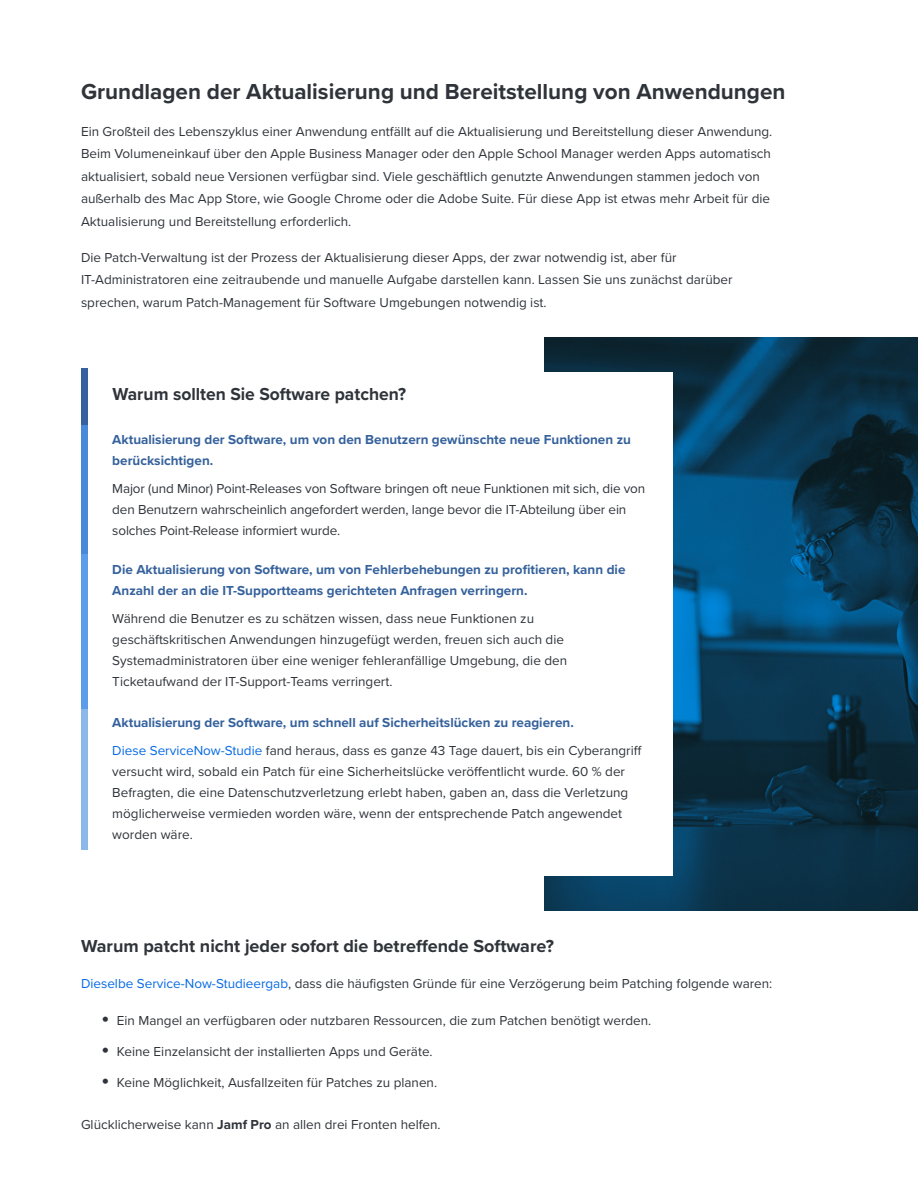
<style>
.page{position:relative;width:918px;height:1188px;background:#fff}
.page>*{position:absolute;margin:0;border:0;box-sizing:border-box;transform-origin:0 0}
.t1{font:700 22.5px "Proxima Nova";color:#2f343a}
.t2{font:700 18px "Proxima Nova";color:#2f343a}
.t3{font:13.5px/21px "Proxima Nova";color:#2f343a}
.t4{font:700 13.5px/21px "Proxima Nova";color:#35619c}
.s1{font-weight:400;color:#056ae6}
.s2{font-weight:400;color:#2f343a}
.s3{color:#056ae6}
.s4{font-size:24px}
.s5{font-weight:700}
</style>
<div class="page">
<img style="left:544px;top:338px;width:374px;height:573px">
<div style="left:485px;top:373px;width:188px;height:503px;background:#fff"></div>
<div style="left:81px;top:368px;width:6px;height:57px;background:#35619c"></div>
<div style="left:81px;top:425px;width:6px;height:130px;background:#4a88db"></div>
<div style="left:81px;top:554px;width:6px;height:157px;background:#5d9beb"></div>
<div style="left:81px;top:709px;width:6px;height:141px;background:#8bb8e9"></div>
<h1 class="t1" style="left:81px;top:74px;width:706px">Grundlagen der Aktualisierung und Bereitstellung von Anwendungen</h1>
<p class="t3" style="left:81px;top:120px;width:693px;line-height:22.5px">Ein Großteil des Lebenszyklus einer Anwendung entfällt auf die Aktualisierung und Bereitstellung dieser Anwendung.<br>Beim Volumeneinkauf über den Apple Business Manager oder den Apple School Manager werden Apps automatisch aktualisiert, sobald neue Versionen verfügbar sind. Viele geschäftlich genutzte Anwendungen stammen jedoch von außerhalb des Mac App Store, wie Google Chrome oder die Adobe Suite. Für diese App ist etwas mehr Arbeit für die Aktualisierung und Bereitstellung erforderlich.</p>
<p class="t3" style="left:81px;top:246px;width:653px;line-height:22.5px">Die Patch-Verwaltung ist der Prozess der Aktualisierung dieser Apps, der zwar notwendig ist, aber für<br>IT-Administratoren eine zeitraubende und manuelle Aufgabe darstellen kann. Lassen Sie uns zunächst darüber sprechen, warum Patch-Management für Software Umgebungen notwendig ist.</p>
<h2 class="t2" style="left:112px;top:381px;width:295px">Warum sollten Sie Software patchen?</h2>
<p class="t4" style="left:112px;top:429px;width:520px">Aktualisierung der Software, um von den Benutzern gewünschte neue Funktionen zu berücksichtigen.</p>
<p class="t3" style="left:112px;top:477px;width:535px">Major (und Minor) Point-Releases von Software bringen oft neue Funktionen mit sich, die von den Benutzern wahrscheinlich angefordert werden, lange bevor die IT-Abteilung über ein solches Point-Release informiert wurde.</p>
<p class="t4" style="left:112px;top:559px;width:515px">Die Aktualisierung von Software, um von Fehlerbehebungen zu profitieren, kann die<br>Anzahl der an die IT-Supportteams gerichteten Anfragen verringern.</p>
<p class="t3" style="left:112px;top:608px;width:456px">Während die Benutzer es zu schätzen wissen, dass neue Funktionen zu geschäftskritischen Anwendungen hinzugefügt werden, freuen sich auch die Systemadministratoren über eine weniger fehleranfällige Umgebung, die den Ticketaufwand der IT-Support-Teams verringert.</p>
<p class="t4" style="left:112px;top:709px;width:531px;line-height:27.8px">Aktualisierung der Software, um schnell auf Sicherheitslücken zu reagieren.<br><span class="s1">Diese ServiceNow-Studie</span> <span class="s2">fand heraus, dass es ganze 43 Tage dauert, bis ein Cyberangriff</span></p>
<p class="t3" style="left:112px;top:761px;width:518px">versucht wird, sobald ein Patch für eine Sicherheitslücke veröffentlicht wurde. 60 % der Befragten, die eine Datenschutzverletzung erlebt haben, gaben an, dass die Verletzung möglicherweise vermieden worden wäre, wenn der entsprechende Patch angewendet worden wäre.</p>
<h2 class="t2" style="left:81px;top:932px;width:474px">Warum patcht nicht jeder sofort die betreffende Software?</h2>
<p class="t3" style="left:81px;top:972px;width:693px"><span class="s3">Dieselbe Service-Now-Studieergab</span>, dass die häufigsten Gründe für eine Verzögerung beim Patching folgende waren:</p>
<p class="t3" style="left:101px;top:1010px;width:552px"><span class="s4">•</span> Ein Mangel an verfügbaren oder nutzbaren Ressourcen, die zum Patchen benötigt werden.</p>
<p class="t3" style="left:101px;top:1040px;width:333px"><span class="s4">•</span> Keine Einzelansicht der installierten Apps und Geräte.</p>
<p class="t3" style="left:101px;top:1071px;width:337px"><span class="s4">•</span> Keine Möglichkeit, Ausfallzeiten für Patches zu planen.</p>
<p class="t3" style="left:81px;top:1114px;width:361px">Glücklicherweise kann <span class="s5">Jamf Pro</span> an allen drei Fronten helfen.</p>
</div>
